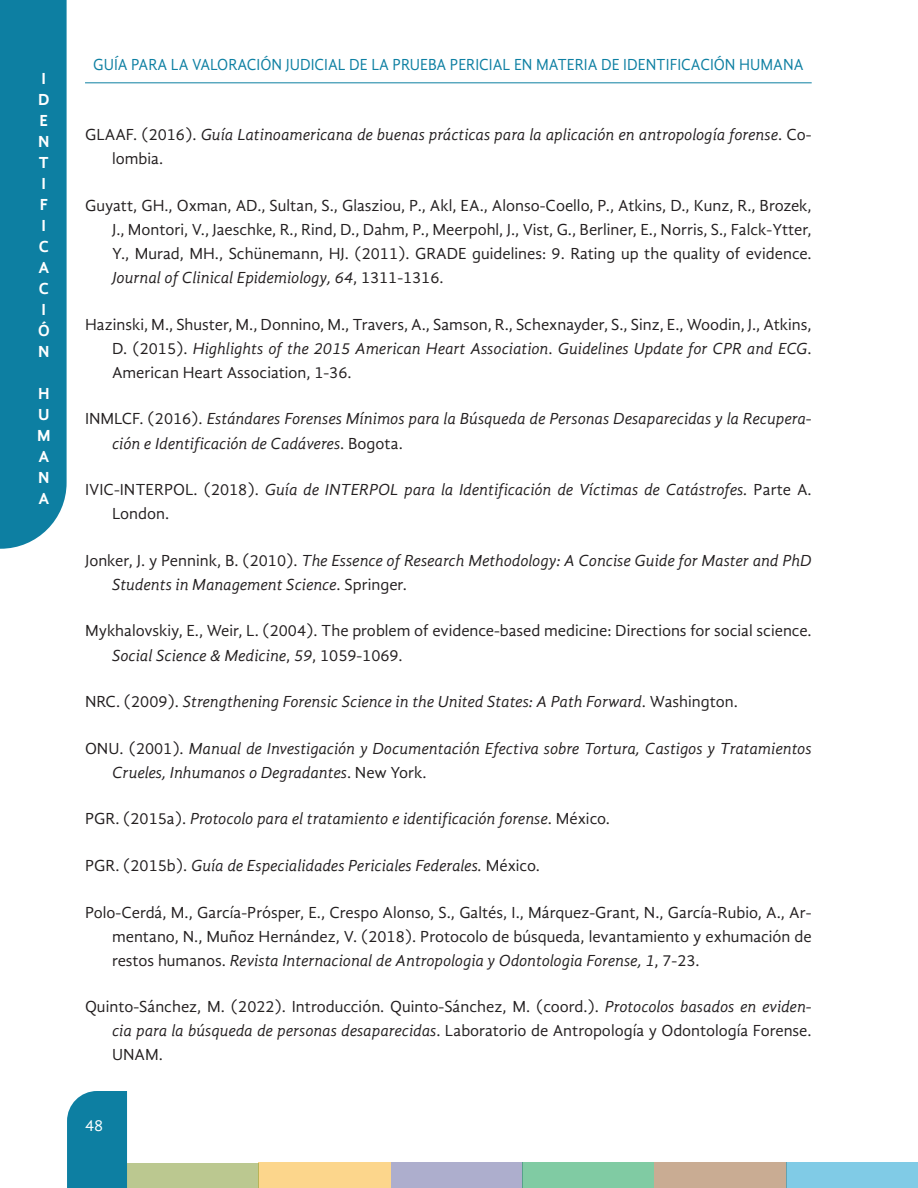
<style>
.page{position:relative;width:918px;height:1188px;background:#fff}
.page>*{position:absolute;margin:0;border:0;box-sizing:border-box;transform-origin:0 0}
._12_bibliografia_0_6{font:16.5px/24.2px "Gandhi Sans";color:#231f20;text-align:justify}
._12_bibliografia_0_6-2{font:italic 16.5px/24.2px "Gandhi Sans";color:#231f20}
.t1{font:16.5px "Gandhi Sans";color:#0d7fa2;scale:.93 1}
.t2{font:700 16.5px/21px "Gandhi Sans";color:#fff}
.t3{font:16.5px "Gandhi Sans";color:#fff}
.s1{font-style:normal}
.s2{font-style:italic}
</style>
<div class="page">
<div style="left:67px;top:1091px;width:60px;height:97px;background:#0d7fa2"></div>
<hr style="left:85px;top:82px;width:727px;height:1px;background:#0d7fa2">
<div style="left:0;top:0;width:67px;height:549px;background:#0d7fa2"></div>
<div style="left:391px;top:1162px;width:132px;height:26px;background:#adaecd"></div>
<div style="left:522px;top:1162px;width:132px;height:26px;background:#80cba3"></div>
<div style="left:654px;top:1162px;width:132px;height:26px;background:#c9ac93"></div>
<div style="left:786px;top:1162px;width:132px;height:26px;background:#80cbe6"></div>
<div style="left:259px;top:1162px;width:132px;height:26px;background:#fcd68c"></div>
<div style="left:127px;top:1163px;width:132px;height:25px;background:#bbc890"></div>
<p class="t2" style="left:38px;top:68px;width:13px">I<br>D<br>E<br>N<br>T<br>I<br>F<br>I<br>C<br>A<br>C<br>I<br>Ó<br>N</p>
<p class="t2" style="left:37px;top:383px;width:15px;text-align:justify">H U M A N A</p>
<p class="t1" style="left:93px;top:56px;width:765px">GUÍA PARA LA VALORACIÓN JUDICIAL DE LA PRUEBA PERICIAL EN MATERIA DE IDENTIFICACIÓN HUMANA</p>
<p class="_12_bibliografia_0_6-2" style="left:112px;top:123px;width:701px;text-indent:-27px"><span class="s1">GLAAF. (2016).</span> Guía Latinoamericana de buenas prácticas para la aplicación en antropología forense<span class="s1">. Co&shy;lombia.</span></p>
<p class="_12_bibliografia_0_6" style="left:112px;top:193px;width:701px;text-indent:-27px">Guyatt, GH., Oxman, AD., Sultan, S., Glasziou, P., Akl, EA., Alonso-Coello, P., Atkins, D., Kunz, R., Brozek, J., Montori, V., Jaeschke, R., Rind, D., Dahm, P., Meerpohl, J., Vist, G., Berliner, E., Norris, S., Falck-Ytter, Y., Murad, MH., Schünemann, HJ. (2011). GRADE guidelines: 9. Rating up the quality of evidence.<br><span class="s2">Journal of Clinical Epidemiology, 64</span>, 1311-1316.</p>
<p class="_12_bibliografia_0_6" style="left:112px;top:312px;width:701px;text-indent:-27px">Hazinski, M., Shuster, M., Donnino, M., Travers, A., Samson, R., Schexnayder, S., Sinz, E., Woodin, J., Atkins, D. (2015). <span class="s2">Highlights of the 2015 American Heart Association</span>. <span class="s2">Guidelines Update for CPR and ECG</span>.<br>American Heart Association, 1-36.</p>
<p class="_12_bibliografia_0_6-2" style="left:112px;top:407px;width:701px;text-indent:-27px"><span class="s1">INMLCF. (2016).</span> Estándares Forenses Mínimos para la Búsqueda de Personas Desaparecidas y la Recupera&shy;ción e Identificación de Cadáveres<span class="s1">. Bogota.</span></p>
<p class="_12_bibliografia_0_6-2" style="left:112px;top:477px;width:701px;text-indent:-27px"><span class="s1">IVIC-INTERPOL. (2018).</span> Guía de INTERPOL para la Identificación de Víctimas de Catástrofes. <span class="s1">Parte A.<br>London.</span></p>
<p class="_12_bibliografia_0_6-2" style="left:112px;top:548px;width:701px;text-indent:-27px"><span class="s1">Jonker, J. y Pennink, B. (2010).</span> The Essence of Research Methodology: A Concise Guide for Master and PhD<br>Students in Management Science<span class="s1">. Springer.</span></p>
<p class="_12_bibliografia_0_6" style="left:112px;top:619px;width:701px;text-indent:-27px">Mykhalovskiy, E., Weir, L. (2004). The problem of evidence-based medicine: Directions for social science.<br><span class="s2">Social Science &amp; Medicine</span>, <span class="s2">59</span>, 1059-1069.</p>
<p class="_12_bibliografia_0_6-2" style="left:85px;top:690px;width:654px"><span class="s1">NRC. (2009).</span> Strengthening Forensic Science in the United States: A Path Forward<span class="s1">. Washington.</span></p>
<p class="_12_bibliografia_0_6-2" style="left:112px;top:736px;width:701px;text-indent:-27px"><span class="s1">ONU. (2001).</span> Manual de Investigación y Documentación Efectiva sobre Tortura, Castigos y Tratamientos<br>Crueles, Inhumanos o Degradantes<span class="s1">. New York.</span></p>
<p class="_12_bibliografia_0_6-2" style="left:85px;top:807px;width:526px"><span class="s1">PGR. (2015a).</span> Protocolo para el tratamiento e identificación forense<span class="s1">. México.</span></p>
<p class="_12_bibliografia_0_6-2" style="left:85px;top:853px;width:456px"><span class="s1">PGR. (2015b).</span> Guía de Especialidades Periciales Federales. <span class="s1">México.</span></p>
<p class="_12_bibliografia_0_6" style="left:112px;top:900px;width:701px;text-indent:-27px">Polo-Cerdá, M., García-Prósper, E., Crespo Alonso, S., Galtés, I., Márquez-Grant, N., García-Rubio, A., Ar&shy;mentano, N., Muñoz Hernández, V. (2018). Protocolo de búsqueda, levantamiento y exhumación de restos humanos. <span class="s2">Revista Internacional de Antropologia y Odontologia Forense, 1</span>, 7-23.</p>
<p class="_12_bibliografia_0_6" style="left:112px;top:995px;width:701px;text-indent:-27px">Quinto-Sánchez, M. (2022). Introducción. Quinto-Sánchez, M. (coord.). <span class="s2">Protocolos basados en eviden&shy;cia para la búsqueda de personas desaparecidas</span>. Laboratorio de Antropología y Odontología Forense.<br>UNAM.</p>
<p class="t3" style="left:85px;top:1116px;width:20px">48</p>
</div>
